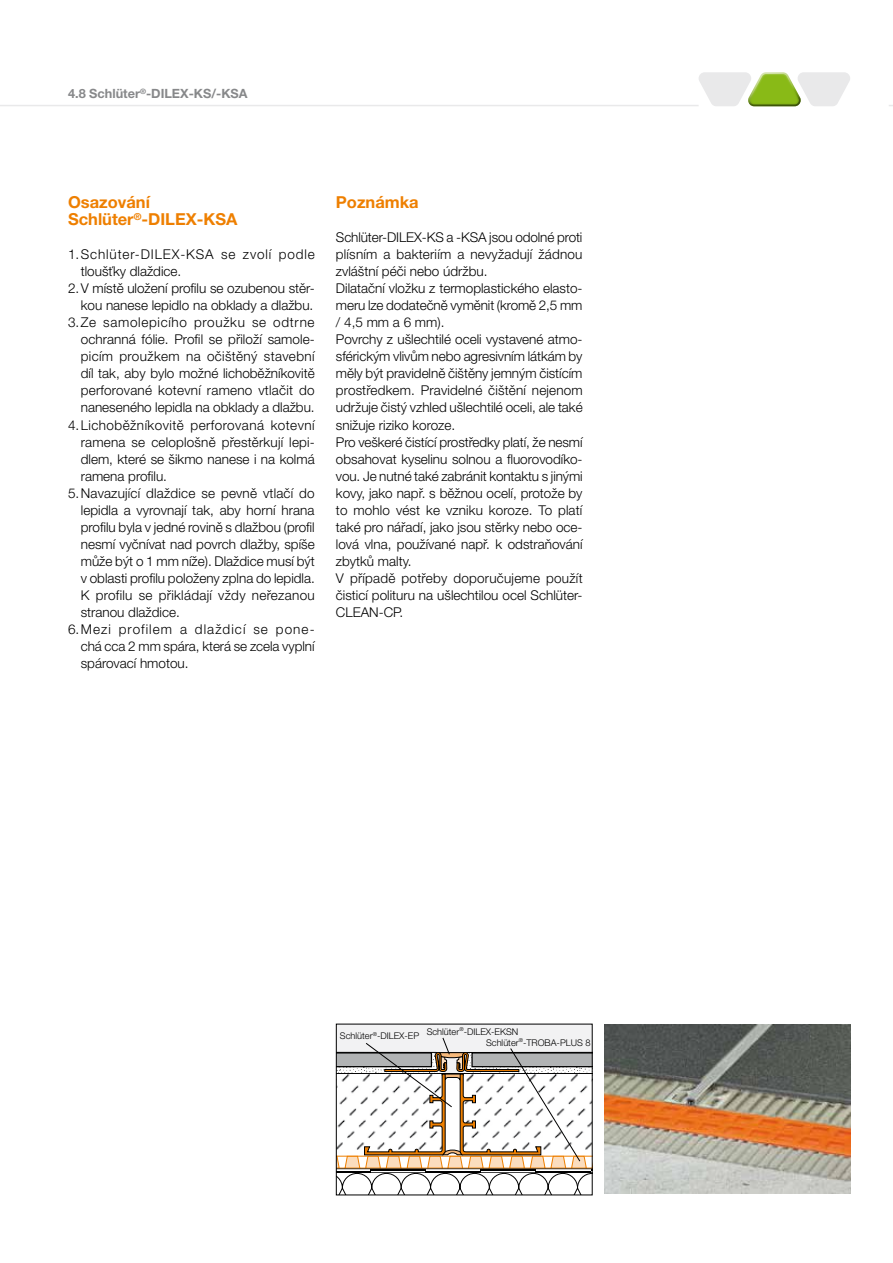
<style>
.page{position:relative;width:893px;height:1263px;background:#fff}
.page>*{position:absolute;margin:0;border:0;box-sizing:border-box;transform-origin:0 0}
.Überschrift{font:700 16.5px/17px "Helvetica Neue LT Pro";color:#ee7f00}
.Fließtext{font:300 13.5px/17px "Helvetica Neue LT Pro";color:#000;text-align:justify}
.Fließtext-2{font:300 13.5px/17px "Helvetica Neue LT Pro";letter-spacing:.065em;color:#000}
.t1{font:700 12.75px "Helvetica Neue LT Pro";color:#87888a}
.t2{font:300 9.3px/11.4px "Helvetica Neue LT Pro";color:#000}
</style>
<div class="page">
<hr style="left:0;top:105px;width:699px;height:1px;background:#e9e9ea">
<svg style="left:699px;top:72px;width:151px;height:34px"></svg>
<img style="left:605px;top:1024px;width:245px;height:170px">
<svg style="left:338px;top:1026px;width:253px;height:167px"></svg>
<p class="t1" style="left:68px;top:86px;width:181px">4.8 Schlüter<sup>®</sup>-DILEX-KS/-KSA</p>
<p class="Überschrift" style="left:68px;top:194px;width:171px">Osazování<br>Schlüter<sup>®</sup>-DILEX-KSA</p>
<p class="Fließtext-2" style="left:81px;top:246px;width:235px;text-indent:-13px">1.Schlüter-DILEX-KSA se zvolí podle tloušťky dlaždice.</p>
<p class="Fließtext" style="left:68px;top:280px;width:248px;text-align:right">2.V místě uložení profilu se ozubenou stěr&shy;kou nanese lepidlo na obklady a dlažbu.</p>
<p class="Fließtext" style="left:81px;top:314px;width:235px;text-indent:-13px">3.Ze samolepicího proužku se odtrne ochranná fólie. Profil se přiloží samole&shy;picím proužkem na očištěný stavební díl tak, aby bylo možné lichoběžníkovitě perforované kotevní rameno vtlačit do naneseného lepidla na obklady a dlažbu.</p>
<p class="Fließtext" style="left:81px;top:416px;width:235px;text-indent:-13px">4.Lichoběžníkovitě perforovaná kotevní ramena se celoplošně přestěrkují lepi&shy;dlem, které se šikmo nanese i na kolmá ramena profilu.</p>
<p class="Fließtext" style="left:81px;top:484px;width:235px;text-indent:-13px">5.Navazující dlaždice se pevně vtlačí do lepidla a vyrovnají tak, aby horní hrana profilu byla v jedné rovině s dlažbou (profil nesmí vyčnívat nad povrch dlažby, spíše může být o 1 mm níže). Dlaždice musí být v oblasti profilu položeny zplna do lepidla.<br>K profilu se přikládají vždy neřezanou stranou dlaždice.</p>
<p class="Fließtext" style="left:81px;top:620px;width:235px;text-indent:-13px">6.Mezi profilem a dlaždicí se pone&shy;chá cca 2 mm spára, která se zcela vyplní spárovací hmotou.</p>
<p class="Überschrift" style="left:336px;top:194px;width:84px">Poznámka</p>
<p class="Fließtext" style="left:336px;top:229px;width:248px">Schlüter-DILEX-KS a -KSA jsou odolné proti plísním a bakteriím a nevyžadují žádnou zvláštní péči nebo údržbu.</p>
<p class="Fließtext" style="left:336px;top:280px;width:248px">Dilatační vložku z termoplastického elasto&shy;meru lze dodatečně vyměnit (kromě 2,5 mm / 4,5 mm a 6 mm).</p>
<p class="Fließtext" style="left:336px;top:331px;width:248px">Povrchy z ušlechtilé oceli vystavené atmo&shy;sférickým vlivům nebo agresivním látkám by měly být pravidelně čištěny jemným čistícím prostředkem. Pravidelné čištění nejenom udržuje čistý vzhled ušlechtilé oceli, ale také snižuje riziko koroze.</p>
<p class="Fließtext" style="left:336px;top:433px;width:248px">Pro veškeré čistící prostředky platí, že nesmí obsahovat kyselinu solnou a fluorovodíko&shy;vou. Je nutné také zabránit kontaktu s jinými kovy, jako např. s běžnou ocelí, protože by to mohlo vést ke vzniku koroze. To platí také pro nářadí, jako jsou stěrky nebo oce&shy;lová vlna, používané např. k odstraňování zbytků malty.</p>
<p class="Fließtext" style="left:336px;top:569px;width:248px">V případě potřeby doporučujeme použít čisticí polituru na ušlechtilou ocel Schlüter-CLEAN-CP.</p>
<p class="t2" style="left:340px;top:1030px;width:81px">Schlüter<sup>®</sup>-DILEX-EP</p>
<p class="t2" style="left:486px;top:1025px;width:106px;text-indent:-59px">Schlüter<sup>®</sup>-DILEX-EKSN<br>Schlüter<sup>®</sup>-TROBA-PLUS 8</p>
</div>
